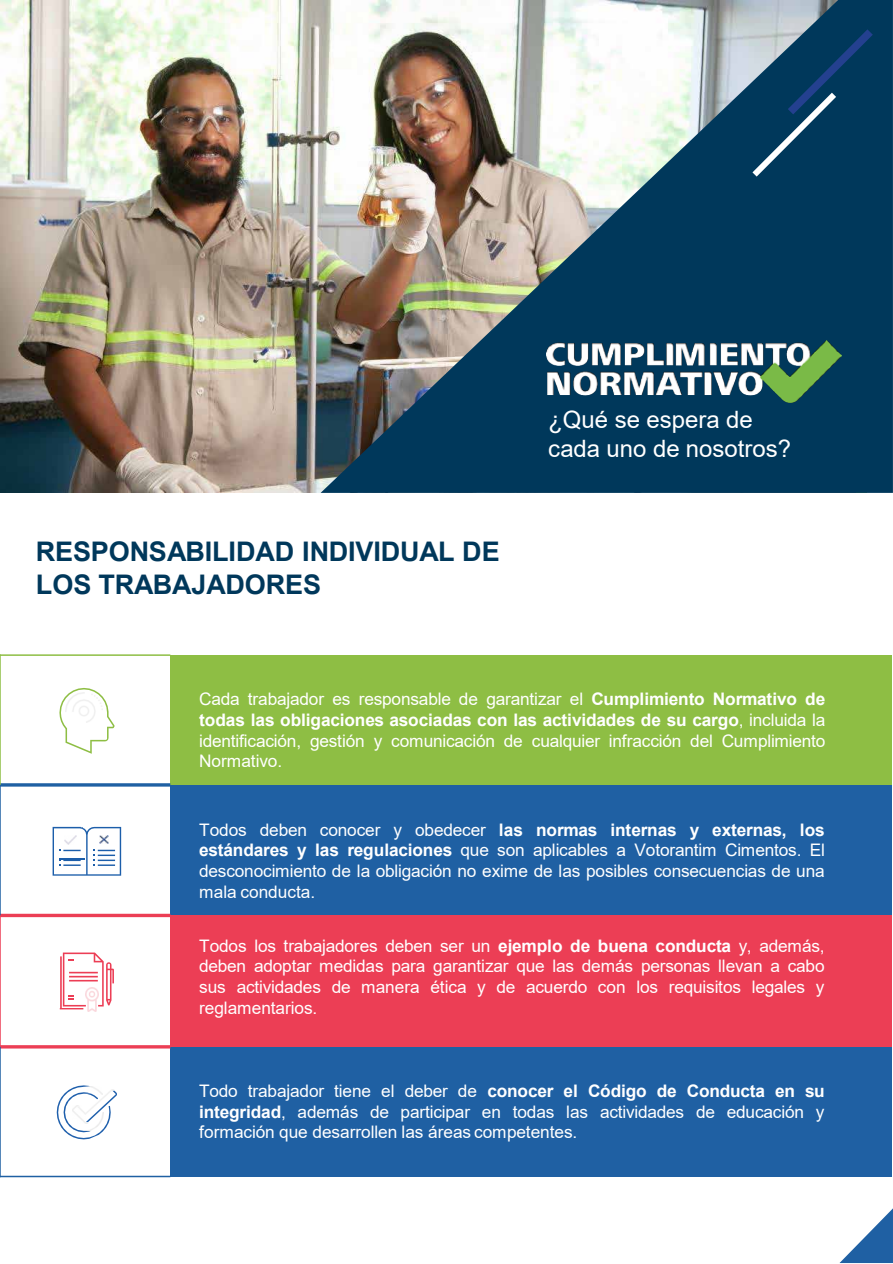
<style>
.page{position:relative;width:893px;height:1264px;background:#fff}
.page>*{position:absolute;margin:0;border:0;box-sizing:border-box;transform-origin:0 0}
.t1{font:700 27px/32.4px "Arial";letter-spacing:-.005em;color:#00385b}
.t2{font:24px/28.8px "Arial";color:#fff}
.t3{font:17.25px/20.7px "Arial";letter-spacing:-.005em;color:#fff;text-align:justify}
.s1{font-weight:700}
</style>
<div class="page">
<img style="left:0;top:0;width:320px;height:493px">
<img style="left:320px;top:0;width:572px;height:493px">
<svg style="left:839px;top:1209px;width:53px;height:54px"></svg>
<svg style="left:746px;top:21px;width:134px;height:162px;background:#1f4f6f"></svg>
<img style="left:87px;top:1009px;width:10px;height:2px">
<svg style="left:60px;top:952px;width:54px;height:57px"></svg>
<svg style="left:57px;top:1085px;width:60px;height:54px"></svg>
<img style="left:84px;top:1087px;width:19px;height:7px">
<svg style="left:53px;top:827px;width:68px;height:49px"></svg>
<svg style="left:59px;top:688px;width:55px;height:66px"></svg>
<img style="left:65px;top:692px;width:37px;height:30px">
<div style="left:170px;top:655px;width:722px;height:130px;background:#8ebe44"></div>
<div style="left:170px;top:785px;width:722px;height:130px;background:#1f60a3"></div>
<div style="left:170px;top:915px;width:722px;height:132px;background:#ec3e55"></div>
<div style="left:170px;top:1047px;width:722px;height:129px;background:#1f60a3"></div>
<hr style="left:0;top:783px;width:170px;height:3px;background:#1f60a3">
<hr style="left:0;top:914px;width:170px;height:3px;background:#ec3e55">
<hr style="left:0;top:1045px;width:170px;height:3px;background:#ec3e55">
<hr style="left:0;top:654px;width:1px;height:131px;background:#8ebe44">
<hr style="left:0;top:785px;width:1px;height:130px;background:#1f60a3">
<hr style="left:0;top:915px;width:1px;height:132px;background:#ec3e55">
<hr style="left:0;top:1047px;width:1px;height:130px;background:#1f60a3">
<hr style="left:0;top:654px;width:170px;height:2px;background:#8ebe44">
<hr style="left:0;top:1176px;width:170px;height:1px;background:#1f60a3">
<hr style="left:59px;top:858px;width:26px;height:2px;background:#1c5eaa">
<img style="left:546px;top:340px;width:295px;height:62px">
<h1 class="t1" style="left:36px;top:536px;width:465px">RESPONSABILIDAD INDIVIDUAL DE<br>LOS TRABAJADORES</h1>
<h2 class="t2" style="left:548px;top:405px;width:244px">¿Qué se espera de cada uno de nosotros?</h2>
<p class="t3" style="left:199px;top:689px;width:628px">Cada trabajador es responsable de garantizar el <span class="s1">Cumplimiento Normativo de todas las obligaciones asociadas con las actividades de su cargo</span>, incluida la identificación, gestión y comunicación de cualquier infracción del Cumplimiento Normativo.</p>
<p class="t3" style="left:199px;top:819px;width:627px">Todos deben conocer y obedecer <span class="s1">las normas internas y externas, los estándares y las regulaciones</span> que son aplicables a Votorantim Cimentos. El desconocimiento de la obligación no exime de las posibles consecuencias de una mala conducta.</p>
<p class="t3" style="left:199px;top:935px;width:627px">Todos los trabajadores deben ser un <span class="s1">ejemplo de buena conducta</span> y, además, deben adoptar medidas para garantizar que las demás personas llevan a cabo sus actividades de manera ética y de acuerdo con los requisitos legales y reglamentarios.</p>
<p class="t3" style="left:199px;top:1080px;width:627px">Todo trabajador tiene el deber de <span class="s1">conocer el Código de Conducta en su integridad</span>, además de participar en todas las actividades de educación y formación que desarrollen las áreas competentes.</p>
</div>
